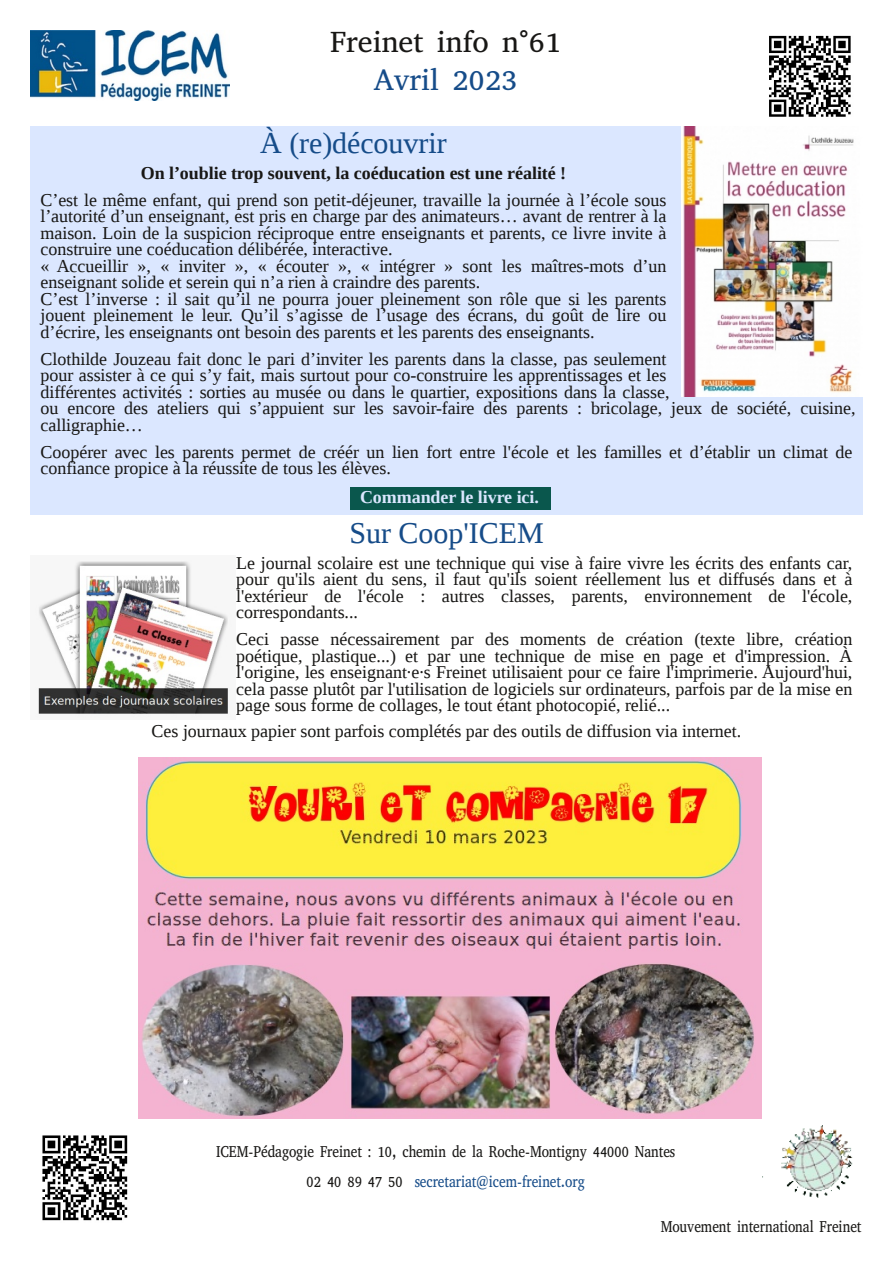
<style>
.page{position:relative;width:893px;height:1263px;background:#fff}
.page>*{position:absolute;margin:0;border:0;box-sizing:border-box;transform-origin:0 0}
.t1{font:30px "Liberation Serif";color:#164c89}
.t2{font:30px "Abyssinica SIL";color:#181715}
.t3{font:30px "Abyssinica SIL";color:#164c89}
.t4{font:18px/16.5px "Liberation Serif";color:#181715}
.t5{font:700 18px "Liberation Serif";color:#181715}
.t6{font:700 18px "Liberation Serif";color:#dbe7ff}
.t7{font:16.2px/30px "Abyssinica SIL";letter-spacing:-.005em;color:#181715;text-align:center;scale:.83 1}
.s1{color:#164c89}
</style>
<div class="page">
<div style="left:30px;top:126px;width:833px;height:389px;background:#dbe7ff"></div>
<img style="left:769px;top:35px;width:82px;height:82px">
<img style="left:42px;top:1135px;width:86px;height:86px">
<img style="left:781px;top:1126px;width:72px;height:72px">
<img style="left:30px;top:31px;width:200px;height:69px">
<img style="left:682px;top:126px;width:180px;height:271px">
<img style="left:38px;top:561px;width:192px;height:153px">
<div style="left:350px;top:487px;width:200px;height:22px;background:#0a574d"></div>
<img style="left:138px;top:758px;width:624px;height:360px">
<h1 class="t2" style="left:330px;top:22px;width:232px">Freinet info n°61</h1>
<h1 class="t3" style="left:374px;top:60px;width:145px">Avril 2023</h1>
<h1 class="t1" style="left:260px;top:127px;width:188px">À (re)découvrir</h1>
<p class="t5" style="left:141px;top:163px;width:427px">On l’oublie trop souvent, la coéducation est une réalité !</p>
<p class="t4" style="left:40px;top:192px;width:627px">C’est le même enfant, qui prend son petit-déjeuner, travaille la journée à l’école sous l’autorité d’un enseignant, est pris en charge par des animateurs… avant de rentrer à la maison. Loin de la suspicion réciproque entre enseignants et parents, ce livre invite à construire une coéducation délibérée, interactive.<br>« Accueillir », « inviter », « écouter », « intégrer » sont les maîtres-mots d’un enseignant solide et serein qui n’a rien à craindre des parents.<br>C’est l’inverse : il sait qu’il ne pourra jouer pleinement son rôle que si les parents jouent pleinement le leur. Qu’il s’agisse de l’usage des écrans, du goût de lire ou d’écrire, les enseignants ont besoin des parents et les parents des enseignants.</p>
<p class="t4" style="left:40px;top:351px;width:817px">Clothilde Jouzeau fait donc le pari d’inviter les parents dans la classe, pas seulement<br>pour assister à ce qui s’y fait, mais surtout pour co-construire les apprentissages et les<br>différentes activités : sorties au musée ou dans le quartier, expositions dans la classe,<br>ou encore des ateliers qui s’appuient sur les savoir-faire des parents : bricolage, jeux de société, cuisine, calligraphie…</p>
<p class="t4" style="left:40px;top:444px;width:813px">Coopérer avec les parents permet de créér un lien fort entre l'école et les familles et d’établir un climat de confiance propice à la réussite de tous les élèves.</p>
<p class="t6" style="left:360px;top:486px;width:180px">Commander le livre ici.</p>
<h1 class="t1" style="left:349px;top:517px;width:196px">Sur Coop'ICEM</h1>
<p class="t4" style="left:236px;top:555px;width:618px;text-align:justify">Le journal scolaire est une technique qui vise à faire vivre les écrits des enfants car, pour qu'ils aient du sens, il faut qu'ils soient réellement lus et diffusés dans et à l'extérieur de l'école : autres classes, parents, environnement de l'école, correspondants...</p>
<p class="t4" style="left:236px;top:631px;width:618px;text-align:justify">Ceci passe nécessairement par des moments de création (texte libre, création poétique, plastique...) et par une technique de mise en page et d'impression. À l'origine, les enseignant∙e∙s Freinet utilisaient pour ce faire l'imprimerie. Aujourd'hui, cela passe plutôt par l'utilisation de logiciels sur ordinateurs, parfois par de la mise en page sous forme de collages, le tout étant photocopié, relié...</p>
<p class="t4" style="left:152px;top:723px;width:591px">Ces journaux papier sont parfois complétés par des outils de diffusion via internet.</p>
<p class="t7" style="left:216px;top:1136px;width:555px">ICEM-Pédagogie Freinet : 10, chemin de la Roche-Montigny 44000 Nantes<br>02 40 89 47 50 <span class="s1">secretariat@icem-freinet.org</span></p>
<p class="t7" style="left:661px;top:1211px;width:243px">Mouvement international Freinet</p>
</div>
